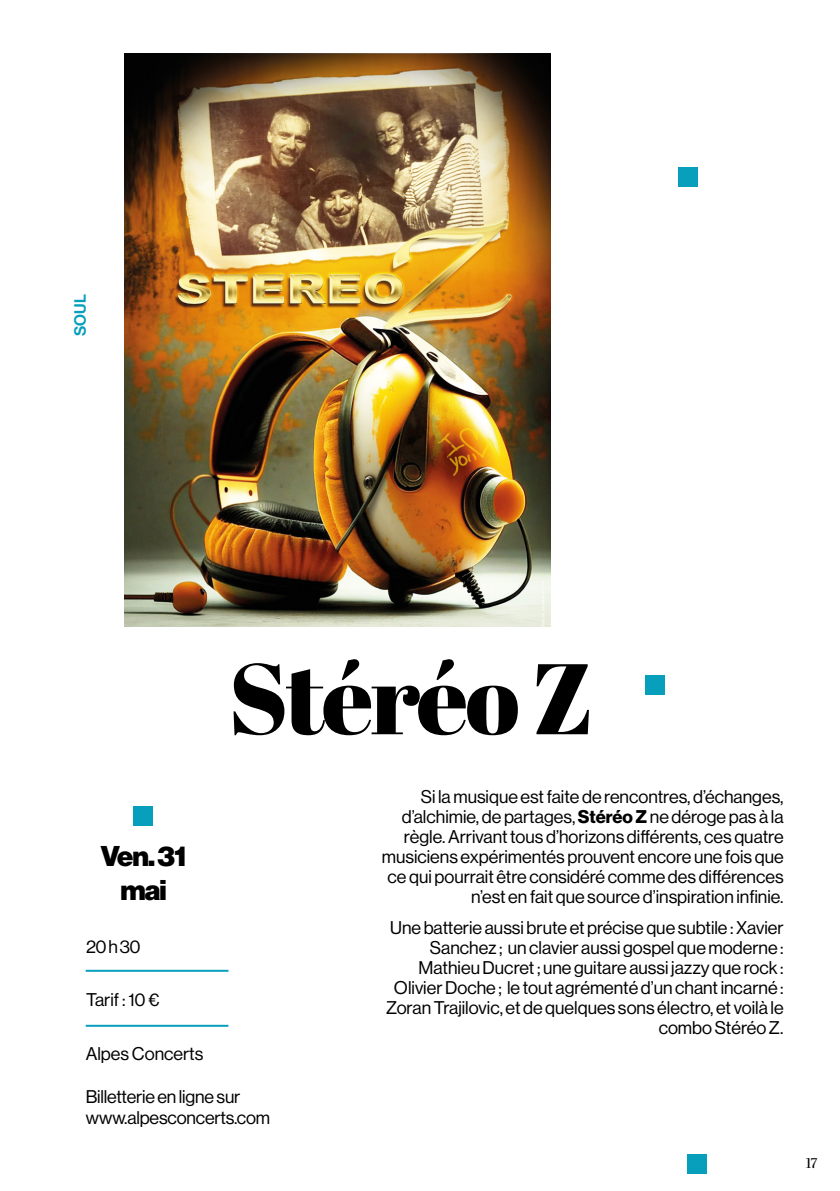
<style>
.page{position:relative;width:840px;height:1191px;background:#fff}
.page>*{position:absolute;margin:0;border:0;box-sizing:border-box;transform-origin:0 0}
.t1{font:100px "Abril Fatface";letter-spacing:-.03em;color:#000}
.t2{font:28px/33.6px "N Haas Grotesk DS Pro 95 Blk";letter-spacing:-.03em;color:#000;text-align:center}
.t3{font:18px/20px "N Haas Grotesk DS Pro 55 Rg";color:#000;text-align:right}
.t4{font:16px "N Haas Grotesk DS Pro 65 Md";color:#079fbc}
.t5{font:14px "Abril Display";color:#000}
.s1{font-family:"N Haas Grotesk DS Pro 75 Bd"}
</style>
<div class="page">
<div style="left:686px;top:1154px;width:20px;height:20px;background:#079fbc"></div>
<div style="left:644px;top:675px;width:20px;height:19px;background:#079fbc"></div>
<div style="left:677px;top:167px;width:20px;height:20px;background:#079fbc"></div>
<div style="left:133px;top:806px;width:20px;height:19px;background:#079fbc"></div>
<hr style="left:86px;top:969px;width:142px;height:2px;background:#079fbc">
<hr style="left:86px;top:1024px;width:142px;height:2px;background:#079fbc">
<img style="left:125px;top:54px;width:425px;height:573px">
<p class="t4" style="left:71px;top:336px;width:44px;rotate:-90deg">SOUL</p>
<h2 class="t2" style="left:101px;top:840px;width:87px">Ven. 31 mai</h2>
<p class="t3" style="left:86px;top:936px;width:56px">20 h 30</p>
<p class="t3" style="left:86px;top:989px;width:75px">Tarif : 10 €</p>
<h1 class="t1" style="left:228px;top:628px;width:366px">Stéréo Z</h1>
<p class="t3" style="left:381px;top:787px;width:403px">Si la musique est faite de rencontres, d’échanges, d’alchimie, de partages, <span class="s1">Stéréo Z</span> ne déroge pas à la règle. Arrivant tous d’horizons différents, ces quatre musiciens expérimentés prouvent encore une fois que ce qui pourrait être considéré comme des différences n’est en fait que source d’inspiration infinie.</p>
<p class="t3" style="left:386px;top:918px;width:399px">Une batterie aussi brute et précise que subtile : Xavier Sanchez ; un clavier aussi gospel que moderne :<br>Mathieu Ducret ; une guitare aussi jazzy que rock :<br>Olivier Doche ; le tout agrémenté d’un chant incarné :<br>Zoran Trajilovic, et de quelques sons électro, et voilà le combo Stéréo Z.</p>
<p class="t3" style="left:86px;top:1043px;width:119px">Alpes Concerts</p>
<p class="t3" style="left:86px;top:1085px;width:186px;line-height:21.6px;text-align:left">Billetterie en ligne sur www.alpesconcerts.com</p>
<p class="t5" style="left:805px;top:1153px;width:13px">17</p>
</div>
